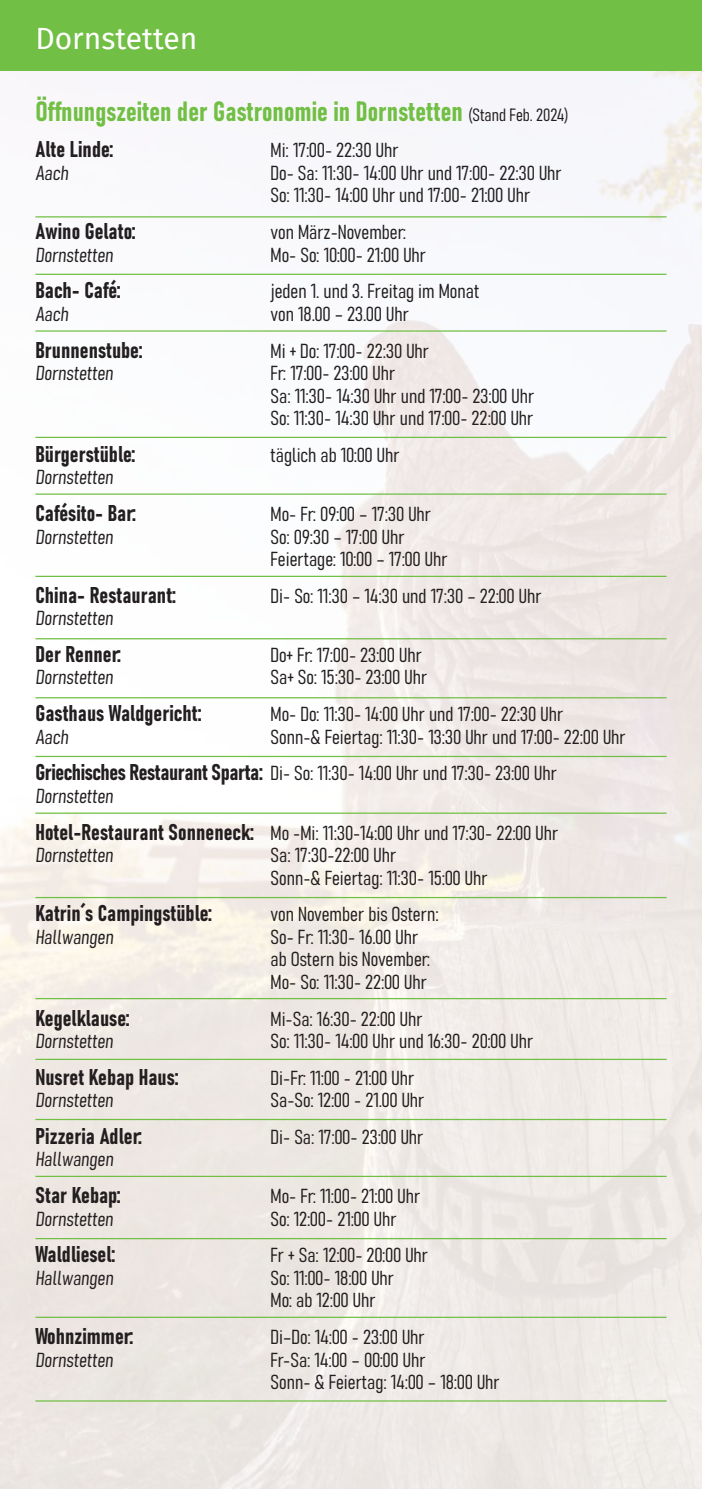
<style>
.page{position:relative;width:702px;height:1489px;background:#fff}
.page>*{position:absolute;margin:0;border:0;box-sizing:border-box;transform-origin:0 0}
.t1{font:30px "Fira Sans";color:#fff}
.t2{font:27.5px "Bahnschrift";color:#71bf44}
.t3{font:22.5px "Bahnschrift";color:#231f20}
.t4{font:20px "Bahnschrift";color:#231f20}
.s1{font-size:17.5px;color:#231f20}
.s2{font-size:22.5px}
</style>
<div class="page">
<img style="left:0;top:71px;width:702px;height:1417px">
<div style="left:0;top:0;width:702px;height:71px;background:#71bf44"></div>
<hr style="left:35px;top:216px;width:631px;height:1px;background:#71bf44">
<hr style="left:35px;top:330px;width:631px;height:1px;background:#71bf44">
<hr style="left:35px;top:274px;width:631px;height:1px;background:#71bf44">
<hr style="left:35px;top:437px;width:631px;height:1px;background:#71bf44">
<hr style="left:35px;top:493px;width:631px;height:1px;background:#71bf44">
<hr style="left:35px;top:575px;width:631px;height:2px;background:#71bf44">
<hr style="left:35px;top:638px;width:631px;height:1px;background:#71bf44">
<hr style="left:35px;top:697px;width:631px;height:1px;background:#71bf44">
<hr style="left:35px;top:755px;width:631px;height:2px;background:#71bf44">
<hr style="left:35px;top:812px;width:631px;height:1px;background:#71bf44">
<hr style="left:35px;top:896px;width:631px;height:2px;background:#71bf44">
<hr style="left:35px;top:997px;width:631px;height:2px;background:#71bf44">
<hr style="left:35px;top:1058px;width:631px;height:1px;background:#71bf44">
<hr style="left:35px;top:1118px;width:631px;height:2px;background:#71bf44">
<hr style="left:35px;top:1175px;width:631px;height:1px;background:#71bf44">
<hr style="left:35px;top:1237px;width:631px;height:2px;background:#71bf44">
<hr style="left:35px;top:1316px;width:631px;height:1px;background:#71bf44">
<hr style="left:35px;top:1400px;width:631px;height:1px;background:#71bf44">
<p class="t1" style="left:35px;top:16px;width:163px">Dornstetten</p>
<p class="t2" style="left:35px;top:90px;width:534px">Öffnungszeiten der Gastronomie in Dornstetten <span class="s1">(Stand Feb. 2024)</span></p>
<p class="t3" style="left:35px;top:132px;width:79px">Alte Linde:</p>
<p class="t4" style="left:270px;top:135px;width:130px">Mi: 17:00- 22:30 Uhr</p>
<p class="t4" style="left:35px;top:158px;width:37px">Aach</p>
<p class="t4" style="left:270px;top:158px;width:293px">Do- Sa: 11:30- 14:00 Uhr und 17:00- 22:30 Uhr</p>
<p class="t4" style="left:270px;top:180px;width:261px">So: 11:30- 14:00 Uhr und 17:00- 21:00 Uhr</p>
<p class="t3" style="left:35px;top:214px;width:102px">Awino Gelato:</p>
<p class="t4" style="left:270px;top:217px;width:137px">von März-November:</p>
<p class="t4" style="left:35px;top:239px;width:82px">Dornstetten</p>
<p class="t4" style="left:270px;top:239px;width:157px">Mo- So: 10:00- 21:00 Uhr</p>
<p class="t3" style="left:35px;top:273px;width:87px">Bach- Café:</p>
<p class="t4" style="left:270px;top:276px;width:210px">jeden 1. und 3. Freitag im Monat</p>
<p class="t4" style="left:35px;top:298px;width:37px">Aach</p>
<p class="t4" style="left:270px;top:298px;width:140px">von 18.00 – 23.00 Uhr</p>
<p class="t3" style="left:35px;top:332px;width:108px">Brunnenstube:</p>
<p class="t4" style="left:270px;top:335px;width:160px">Mi + Do: 17:00- 22:30 Uhr</p>
<p class="t4" style="left:35px;top:358px;width:82px">Dornstetten</p>
<p class="t4" style="left:270px;top:358px;width:126px">Fr: 17:00- 23:00 Uhr</p>
<p class="t4" style="left:270px;top:380px;width:265px">Sa: 11:30- 14:30 Uhr und 17:00- 23:00 Uhr</p>
<p class="t4" style="left:270px;top:403px;width:264px">So: 11:30- 14:30 Uhr und 17:00- 22:00 Uhr</p>
<p class="t3" style="left:35px;top:437px;width:101px">Bürgerstüble:</p>
<p class="t4" style="left:270px;top:439px;width:131px">täglich ab 10:00 Uhr</p>
<p class="t4" style="left:35px;top:462px;width:82px">Dornstetten</p>
<p class="t3" style="left:35px;top:496px;width:102px">Cafésito- Bar:</p>
<p class="t4" style="left:270px;top:499px;width:162px">Mo- Fr: 09:00 – 17:30 Uhr</p>
<p class="t4" style="left:35px;top:521px;width:82px">Dornstetten</p>
<p class="t4" style="left:270px;top:521px;width:136px">So: 09:30 – 17:00 Uhr</p>
<p class="t4" style="left:270px;top:544px;width:178px">Feiertage: 10:00 – 17:00 Uhr</p>
<p class="t3" style="left:35px;top:577px;width:142px">China- Restaurant:</p>
<p class="t4" style="left:270px;top:580px;width:272px">Di- So: 11:30 – 14:30 und 17:30 – 22:00 Uhr</p>
<p class="t4" style="left:35px;top:603px;width:82px">Dornstetten</p>
<p class="t3" style="left:35px;top:637px;width:87px">Der Renner:</p>
<p class="t4" style="left:270px;top:639px;width:153px">Do+ Fr: 17:00- 23:00 Uhr</p>
<p class="t4" style="left:35px;top:662px;width:82px">Dornstetten</p>
<p class="t4" style="left:270px;top:662px;width:158px">Sa+ So: 15:30- 23:00 Uhr</p>
<p class="t3" style="left:35px;top:696px;width:167px">Gasthaus Waldgericht:</p>
<p class="t4" style="left:270px;top:699px;width:294px">Mo- Do: 11:30- 14:00 Uhr und 17:00- 22:30 Uhr</p>
<p class="t4" style="left:35px;top:721px;width:37px">Aach</p>
<p class="t4" style="left:270px;top:721px;width:357px">Sonn-&amp; Feiertag: 11:30- 13:30 Uhr und 17:00- 22:00 Uhr</p>
<p class="t4" style="left:35px;top:758px;width:523px"><span class="s2">Griechisches Restaurant Sparta:</span> Di- So: 11:30- 14:00 Uhr und 17:30- 23:00 Uhr</p>
<p class="t4" style="left:35px;top:780px;width:82px">Dornstetten</p>
<p class="t4" style="left:35px;top:817px;width:524px"><span class="s2">Hotel-Restaurant Sonneneck:</span> Mo -Mi: 11:30-14:00 Uhr und 17:30- 22:00 Uhr</p>
<p class="t4" style="left:35px;top:839px;width:82px">Dornstetten</p>
<p class="t4" style="left:270px;top:839px;width:127px">Sa: 17:30-22:00 Uhr</p>
<p class="t4" style="left:270px;top:862px;width:219px">Sonn-&amp; Feiertag: 11:30- 15:00 Uhr</p>
<p class="t3" style="left:35px;top:896px;width:178px">Katrin´s Campingstüble:</p>
<p class="t4" style="left:270px;top:899px;width:170px">von November bis Ostern:</p>
<p class="t4" style="left:35px;top:921px;width:82px">Hallwangen</p>
<p class="t4" style="left:270px;top:921px;width:149px">So- Fr: 11:30- 16.00 Uhr</p>
<p class="t4" style="left:270px;top:944px;width:161px">ab Ostern bis November:</p>
<p class="t4" style="left:270px;top:966px;width:158px">Mo- So: 11:30- 22:00 Uhr</p>
<p class="t3" style="left:35px;top:1000px;width:96px">Kegelklause:</p>
<p class="t4" style="left:270px;top:1003px;width:154px">Mi-Sa: 16:30- 22:00 Uhr</p>
<p class="t4" style="left:35px;top:1025px;width:82px">Dornstetten</p>
<p class="t4" style="left:270px;top:1025px;width:264px">So: 11:30- 14:00 Uhr und 16:30- 20:00 Uhr</p>
<p class="t3" style="left:35px;top:1059px;width:145px">Nusret Kebap Haus:</p>
<p class="t4" style="left:270px;top:1062px;width:145px">Di-Fr: 11:00 - 21:00 Uhr</p>
<p class="t4" style="left:35px;top:1084px;width:82px">Dornstetten</p>
<p class="t4" style="left:270px;top:1084px;width:155px">Sa-So: 12:00 - 21.00 Uhr</p>
<p class="t3" style="left:35px;top:1118px;width:108px">Pizzeria Adler:</p>
<p class="t4" style="left:270px;top:1121px;width:154px">Di- Sa: 17:00- 23:00 Uhr</p>
<p class="t4" style="left:35px;top:1144px;width:82px">Hallwangen</p>
<p class="t3" style="left:35px;top:1177px;width:87px">Star Kebap:</p>
<p class="t4" style="left:270px;top:1180px;width:151px">Mo- Fr: 11:00- 21:00 Uhr</p>
<p class="t4" style="left:35px;top:1203px;width:82px">Dornstetten</p>
<p class="t4" style="left:270px;top:1203px;width:127px">So: 12:00- 21:00 Uhr</p>
<p class="t3" style="left:35px;top:1237px;width:81px">Waldliesel:</p>
<p class="t4" style="left:270px;top:1239px;width:159px">Fr + Sa: 12:00- 20:00 Uhr</p>
<p class="t4" style="left:35px;top:1262px;width:82px">Hallwangen</p>
<p class="t4" style="left:270px;top:1262px;width:125px">So: 11:00- 18:00 Uhr</p>
<p class="t4" style="left:270px;top:1284px;width:107px">Mo: ab 12:00 Uhr</p>
<p class="t3" style="left:35px;top:1318px;width:99px">Wohnzimmer:</p>
<p class="t4" style="left:270px;top:1321px;width:156px">Di–Do: 14:00 - 23:00 Uhr</p>
<p class="t4" style="left:35px;top:1344px;width:82px">Dornstetten</p>
<p class="t4" style="left:270px;top:1344px;width:156px">Fr-Sa: 14:00 – 00:00 Uhr</p>
<p class="t4" style="left:270px;top:1366px;width:231px">Sonn- &amp; Feiertag: 14:00 – 18:00 Uhr</p>
</div>
